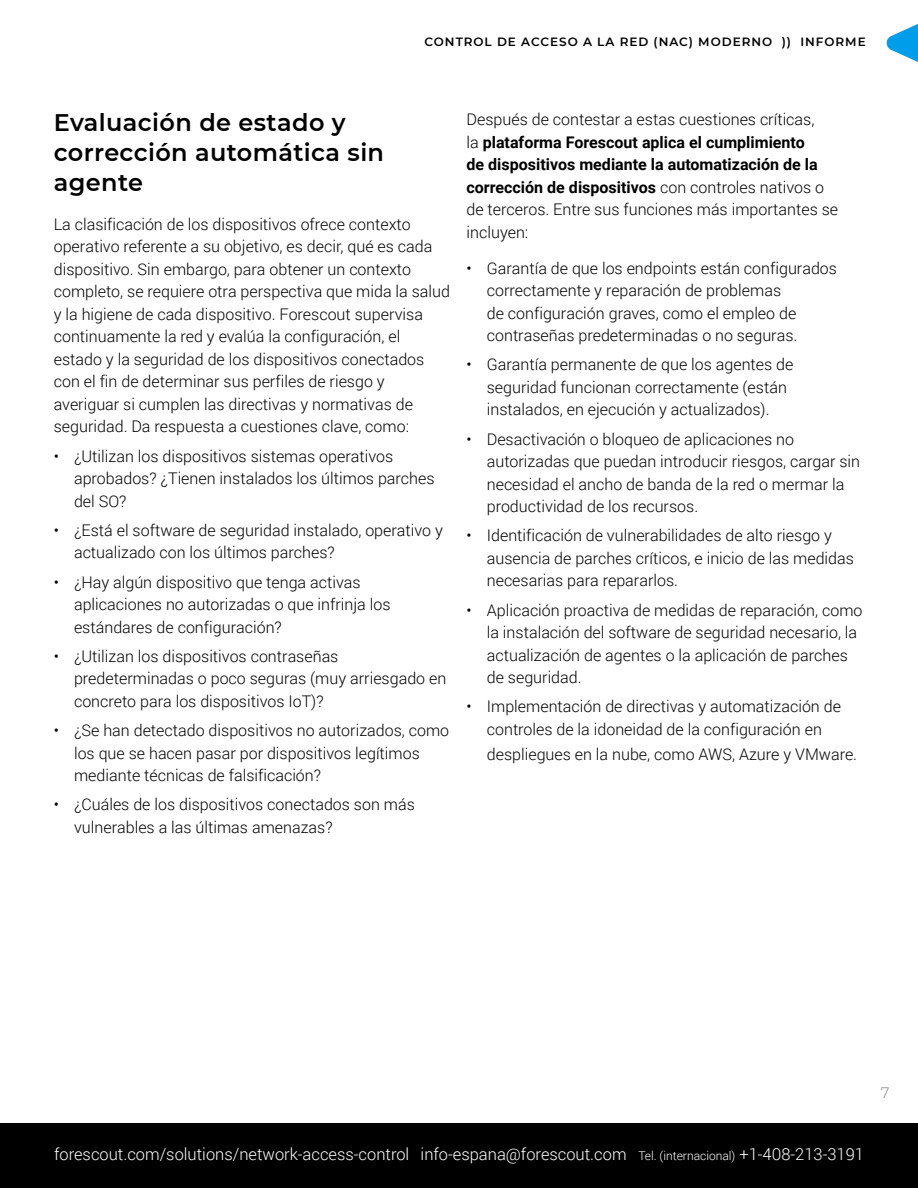
<style>
.page{position:relative;width:918px;height:1188px;background:#fff}
.page>*{position:absolute;margin:0;border:0;box-sizing:border-box;transform-origin:0 0}
.subhead{font:600 24px/30px "Montserrat";letter-spacing:.015em;color:#000}
.t1{font:300 16.5px "Roboto";color:#fff}
.body_copy{font:300 16.05px/22.5px "Roboto";color:#000}
.t2{font:300 15px "Montserrat";color:#808080}
.white_paper_name_hea{font:600 12px "Montserrat";letter-spacing:.08em;color:#000}
.t3{font:300 12px "Roboto";color:#fff}
.s1{font-weight:700}
.s2{font-size:16.5px}
</style>
<div class="page">
<svg style="left:886px;top:24px;width:32px;height:38px"></svg>
<div style="left:0;top:1123px;width:918px;height:65px;background:#000"></div>
<p class="white_paper_name_hea" style="left:424px;top:34px;width:443px">CONTROL DE ACCESO A LA RED (NAC) MODERNO )) INFORME</p>
<p class="subhead" style="left:54px;top:107px;width:332px">Evaluación de estado y corrección automática sin agente</p>
<p class="body_copy" style="left:54px;top:212px;width:398px">La clasificación de los dispositivos ofrece contexto operativo referente a su objetivo, es decir, qué es cada dispositivo. Sin embargo, para obtener un contexto completo, se requiere otra perspectiva que mida la salud y la higiene de cada dispositivo. Forescout supervisa continuamente la red y evalúa la configuración, el estado y la seguridad de los dispositivos conectados con el fin de determinar sus perfiles de riesgo y averiguar si cumplen las directivas y normativas de seguridad. Da respuesta a cuestiones clave, como:</p>
<p class="body_copy" style="left:74px;top:444px;width:362px;text-indent:-20px">• ¿Utilizan los dispositivos sistemas operativos aprobados? ¿Tienen instalados los últimos parches del SO?</p>
<p class="body_copy" style="left:74px;top:518px;width:370px;text-indent:-20px">• ¿Está el software de seguridad instalado, operativo y actualizado con los últimos parches?</p>
<p class="body_copy" style="left:74px;top:570px;width:318px;text-indent:-20px">• ¿Hay algún dispositivo que tenga activas aplicaciones no autorizadas o que infrinja los estándares de configuración?</p>
<p class="body_copy" style="left:74px;top:644px;width:374px;text-indent:-20px">• ¿Utilizan los dispositivos contraseñas predeterminadas o poco seguras (muy arriesgado en concreto para los dispositivos IoT)?</p>
<p class="body_copy" style="left:74px;top:719px;width:377px;text-indent:-20px">• ¿Se han detectado dispositivos no autorizados, como los que se hacen pasar por dispositivos legítimos mediante técnicas de falsificación?</p>
<p class="body_copy" style="left:74px;top:793px;width:342px;text-indent:-20px">• ¿Cuáles de los dispositivos conectados son más vulnerables a las últimas amenazas?</p>
<p class="body_copy" style="left:467px;top:108px;width:373px">Después de contestar a estas cuestiones críticas,<br>la <span class="s1">plataforma Forescout aplica el cumplimiento<br>de dispositivos mediante la automatización de la corrección de dispositivos</span> con controles nativos o de terceros. Entre sus funciones más importantes se incluyen:</p>
<p class="body_copy" style="left:487px;top:256px;width:352px;text-indent:-20px">• Garantía de que los endpoints están configurados correctamente y reparación de problemas<br>de configuración graves, como el empleo de contraseñas predeterminadas o no seguras.</p>
<p class="body_copy" style="left:487px;top:353px;width:308px;text-indent:-20px">• Garantía permanente de que los agentes de seguridad funcionan correctamente (están instalados, en ejecución y actualizados).</p>
<p class="body_copy" style="left:487px;top:427px;width:375px;text-indent:-20px">• Desactivación o bloqueo de aplicaciones no autorizadas que puedan introducir riesgos, cargar sin necesidad el ancho de banda de la red o mermar la productividad de los recursos.</p>
<p class="body_copy" style="left:487px;top:524px;width:369px;text-indent:-20px">• Identificación de vulnerabilidades de alto riesgo y ausencia de parches críticos, e inicio de las medidas necesarias para repararlos.</p>
<p class="body_copy" style="left:487px;top:598px;width:377px;text-indent:-20px">• Aplicación proactiva de medidas de reparación, como la instalación del software de seguridad necesario, la actualización de agentes o la aplicación de parches de seguridad.</p>
<p class="body_copy" style="left:467px;top:695px;width:376px;text-align:center">• Implementación de directivas y automatización de controles de la idoneidad de la configuración en</p>
<p class="body_copy" style="left:487px;top:742px;width:372px">despliegues en la nube, como AWS, Azure y VMware.</p>
<p class="t1" style="left:54px;top:1143px;width:357px">forescout.com/solutions/network-access-control</p>
<p class="t1" style="left:421px;top:1143px;width:208px">info-espana@forescout.com</p>
<p class="t3" style="left:638px;top:1148px;width:227px">Tel. (internacional) <span class="s2">+1-408-213-3191</span></p>
<p class="t2" style="left:881px;top:1082px;width:10px">7</p>
</div>
